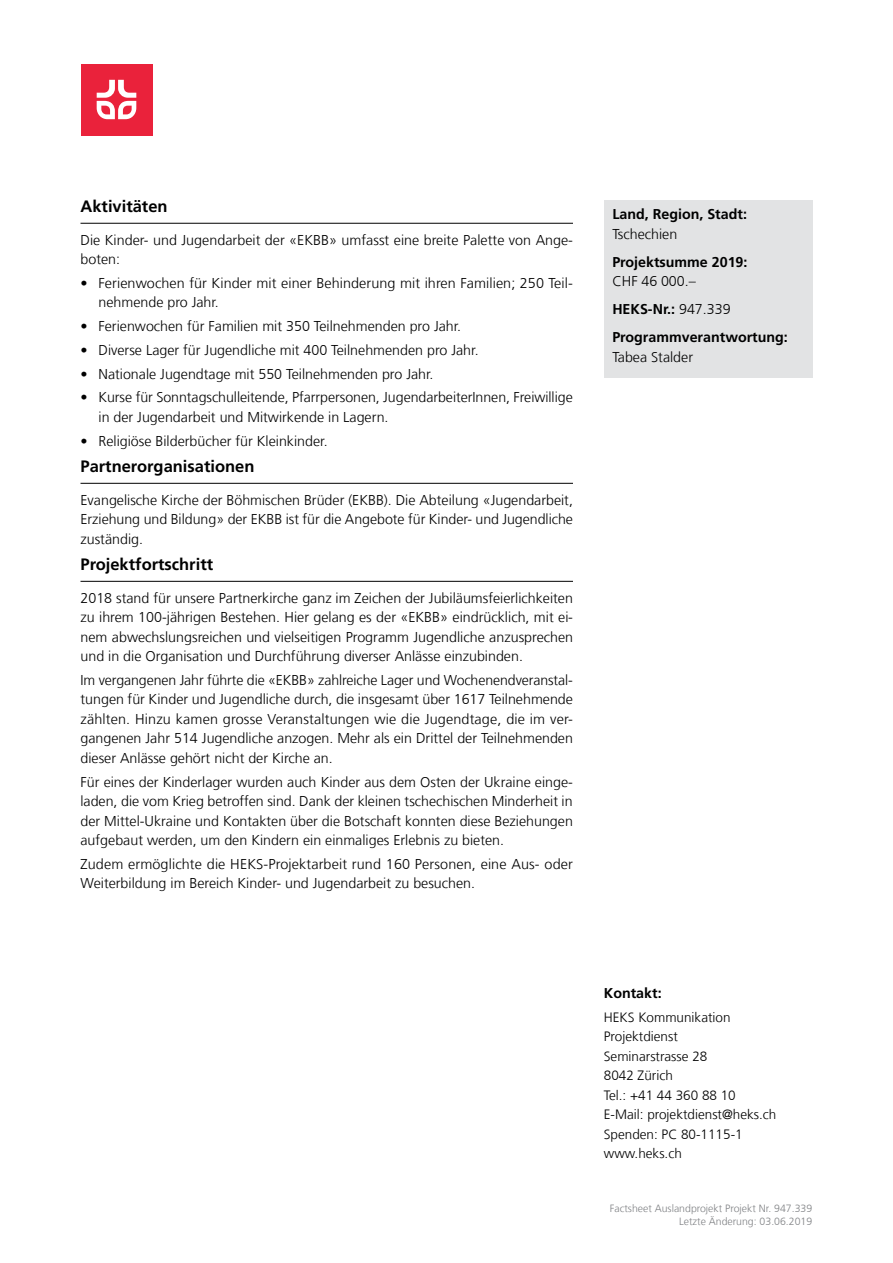
<style>
.page{position:relative;width:893px;height:1263px;background:#fff}
.page>*{position:absolute;margin:0;border:0;box-sizing:border-box;transform-origin:0 0}
.t1{font:700 16.5px "Frutiger LT Com";color:#000}
.t2{font:300 14.25px/19.5px "Frutiger LT Com";color:#000}
.t3{font:700 14.25px/28px "Frutiger LT Com";color:#000}
.t4{font:300 13.5px/19.5px "Frutiger LT Com";color:#000}
.t5{font:300 10.5px/12.6px "Frutiger LT Com";color:#808285;text-align:right}
.s1{font-weight:300}
</style>
<div class="page">
<hr style="left:81px;top:223px;width:492px;height:1px;background:#000">
<hr style="left:81px;top:483px;width:492px;height:1px;background:#000">
<hr style="left:81px;top:581px;width:492px;height:1px;background:#000">
<div style="left:604px;top:200px;width:208px;height:177px;background:#e2e3e4"></div>
<div style="left:81px;top:64px;width:71px;height:71px;background:#ea223b"></div>
<svg style="left:97px;top:80px;width:39px;height:39px"></svg>
<p class="t1" style="left:81px;top:197px;width:89px">Aktivitäten</p>
<p class="t2" style="left:81px;top:230px;width:494px">Die Kinder- und Jugendarbeit der «EKBB» umfasst eine breite Palette von Ange&shy;boten:</p>
<p class="t2" style="left:99px;top:273px;width:476px;text-indent:-18px">• Ferienwochen für Kinder mit einer Behinderung mit ihren Familien; 250 Teil&shy;nehmende pro Jahr.</p>
<p class="t2" style="left:81px;top:316px;width:382px">• Ferienwochen für Familien mit 350 Teilnehmenden pro Jahr.</p>
<p class="t2" style="left:81px;top:340px;width:400px">• Diverse Lager für Jugendliche mit 400 Teilnehmenden pro Jahr.</p>
<p class="t2" style="left:81px;top:364px;width:354px">• Nationale Jugendtage mit 550 Teilnehmenden pro Jahr.</p>
<p class="t2" style="left:99px;top:388px;width:476px;text-indent:-18px">• Kurse für Sonntagschulleitende, Pfarrpersonen, JugendarbeiterInnen, Freiwillige in der Jugendarbeit und Mitwirkende in Lagern.</p>
<p class="t2" style="left:81px;top:431px;width:249px">• Religiöse Bilderbücher für Kleinkinder.</p>
<p class="t1" style="left:81px;top:457px;width:175px">Partnerorganisationen</p>
<p class="t2" style="left:81px;top:490px;width:494px;text-align:justify">Evangelische Kirche der Böhmischen Brüder (EKBB). Die Abteilung «Jugendarbeit, Erziehung und Bildung» der EKBB ist für die Angebote für Kinder- und Jugendliche zuständig.</p>
<p class="t1" style="left:81px;top:555px;width:134px">Projektfortschritt</p>
<p class="t2" style="left:81px;top:588px;width:494px;text-align:justify">2018 stand für unsere Partnerkirche ganz im Zeichen der Jubiläumsfeierlichkeiten zu ihrem 100-jährigen Bestehen. Hier gelang es der «EKBB» eindrücklich, mit ei&shy;nem abwechslungsreichen und vielseitigen Programm Jugendliche anzusprechen und in die Organisation und Durchführung diverser Anlässe einzubinden.</p>
<p class="t2" style="left:81px;top:670px;width:494px;text-align:justify">Im vergangenen Jahr führte die «EKBB» zahlreiche Lager und Wochenendveranstal&shy;tungen für Kinder und Jugendliche durch, die insgesamt über 1617 Teilnehmende zählten. Hinzu kamen grosse Veranstaltungen wie die Jugendtage, die im ver&shy;gangenen Jahr 514 Jugendliche anzogen. Mehr als ein Drittel der Teilnehmenden dieser Anlässe gehört nicht der Kirche an.</p>
<p class="t2" style="left:81px;top:772px;width:494px;text-align:justify">Für eines der Kinderlager wurden auch Kinder aus dem Osten der Ukraine einge&shy;laden, die vom Krieg betroffen sind. Dank der kleinen tschechischen Minderheit in der Mittel-Ukraine und Kontakten über die Botschaft konnten diese Beziehungen aufgebaut werden, um den Kindern ein einmaliges Erlebnis zu bieten.</p>
<p class="t2" style="left:81px;top:854px;width:494px">Zudem ermöglichte die HEKS-Projektarbeit rund 160 Personen, eine Aus- oder<br>Weiterbildung im Bereich Kinder- und Jugendarbeit zu besuchen.</p>
<p class="t3" style="left:612px;top:200px;width:136px">Land, Region, Stadt:</p>
<p class="t2" style="left:612px;top:224px;width:66px">Tschechien</p>
<p class="t3" style="left:612px;top:248px;width:137px">Projektsumme 2019:</p>
<p class="t3" style="left:612px;top:267px;width:177px"><span class="s1">CHF 46 000.–<br></span>HEKS-Nr.: <span class="s1">947.339<br></span>Programmverantwortung:</p>
<p class="t2" style="left:612px;top:347px;width:82px">Tabea Stalder</p>
<p class="t3" style="left:604px;top:979px;width:59px">Kontakt:</p>
<p class="t4" style="left:604px;top:1007px;width:174px">HEKS Kommunikation<br>Projektdienst<br>Seminarstrasse 28<br>8042 Zürich<br>Tel.: +41 44 360 88 10<br>E-Mail: projektdienst@heks.ch<br>Spenden: PC 80-1115-1 www.heks.ch</p>
<p class="t5" style="left:610px;top:1202px;width:204px">Factsheet Auslandprojekt Projekt Nr. 947.339<br>Letzte Änderung: 03.06.2019</p>
</div>
